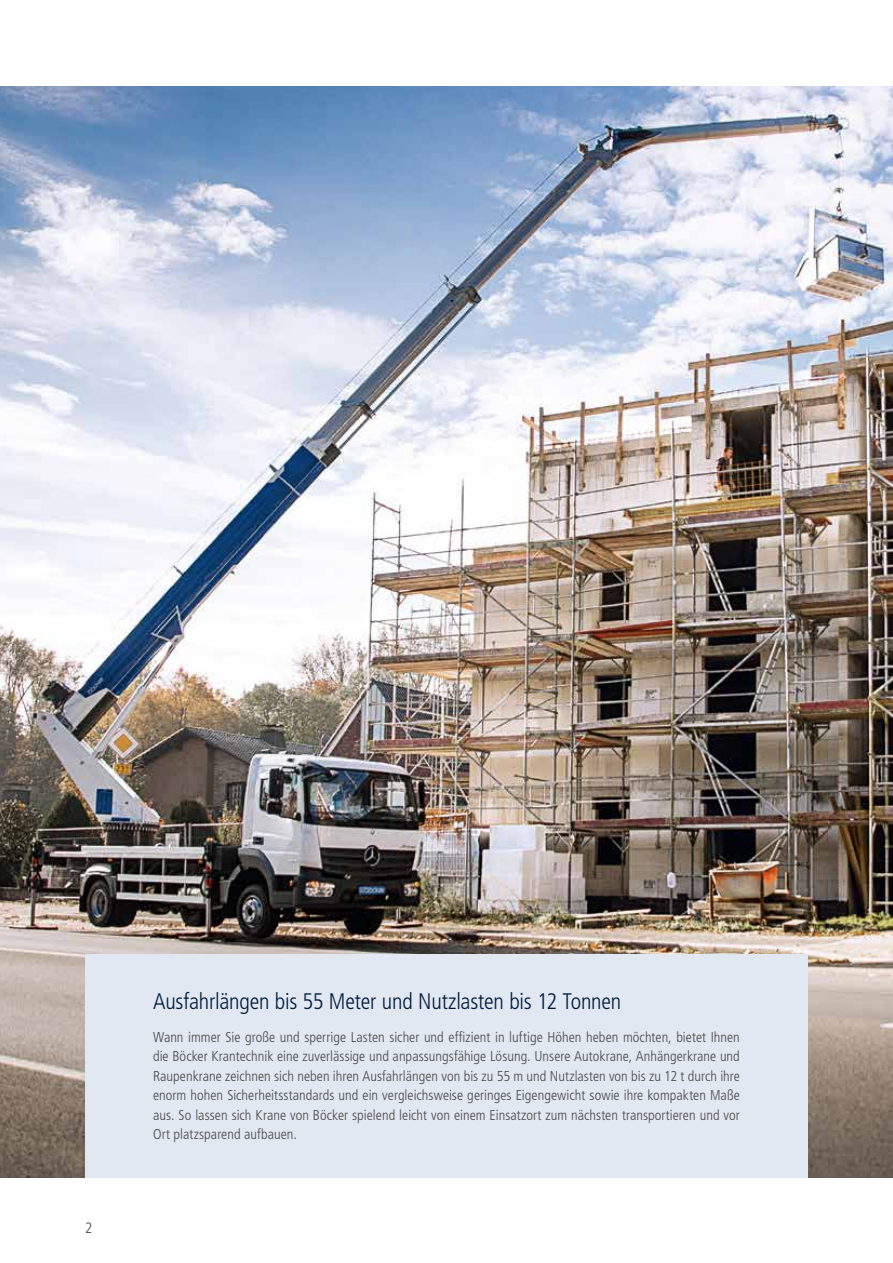
<style>
.page{position:relative;width:893px;height:1263px;background:#fff}
.page>*{position:absolute;margin:0;border:0;box-sizing:border-box;transform-origin:0 0}
.t1{font:300 condensed 22.5px "Frutiger LT Pro";letter-spacing:-.01em;color:#001b3c}
.t2{font:300 condensed 15px "Frutiger LT Pro";color:#484847}
.t3{font:300 condensed 14.25px/19.5px "Frutiger LT Pro";letter-spacing:.005em;color:#484847;text-align:justify}
</style>
<div class="page">
<img style="left:0;top:86px;width:893px;height:1092px">
<div style="left:85px;top:955px;width:723px;height:223px;background:#e2e8f2"></div>
<p class="t2" style="left:85px;top:1219px;width:9px">2</p>
<h1 class="t1" style="left:153px;top:988px;width:470px">Ausfahrlängen bis 55 Meter und Nutzlasten bis 12 Tonnen</h1>
<p class="t3" style="left:153px;top:1027px;width:588px">Wann immer Sie große und sperrige Lasten sicher und effizient in luftige Höhen heben möchten, bietet Ihnen die Böcker Krantechnik eine zuverlässige und anpassungsfähige Lösung. Unsere Autokrane, Anhängerkrane und Raupenkrane zeichnen sich neben ihren Ausfahrlängen von bis zu 55 m und Nutzlasten von bis zu 12 t durch ihre enorm hohen Sicherheitsstandards und ein vergleichsweise geringes Eigengewicht sowie ihre kompakten Maße aus. So lassen sich Krane von Böcker spielend leicht von einem Einsatzort zum nächsten transportieren und vor Ort platzsparend aufbauen.</p>
</div>
